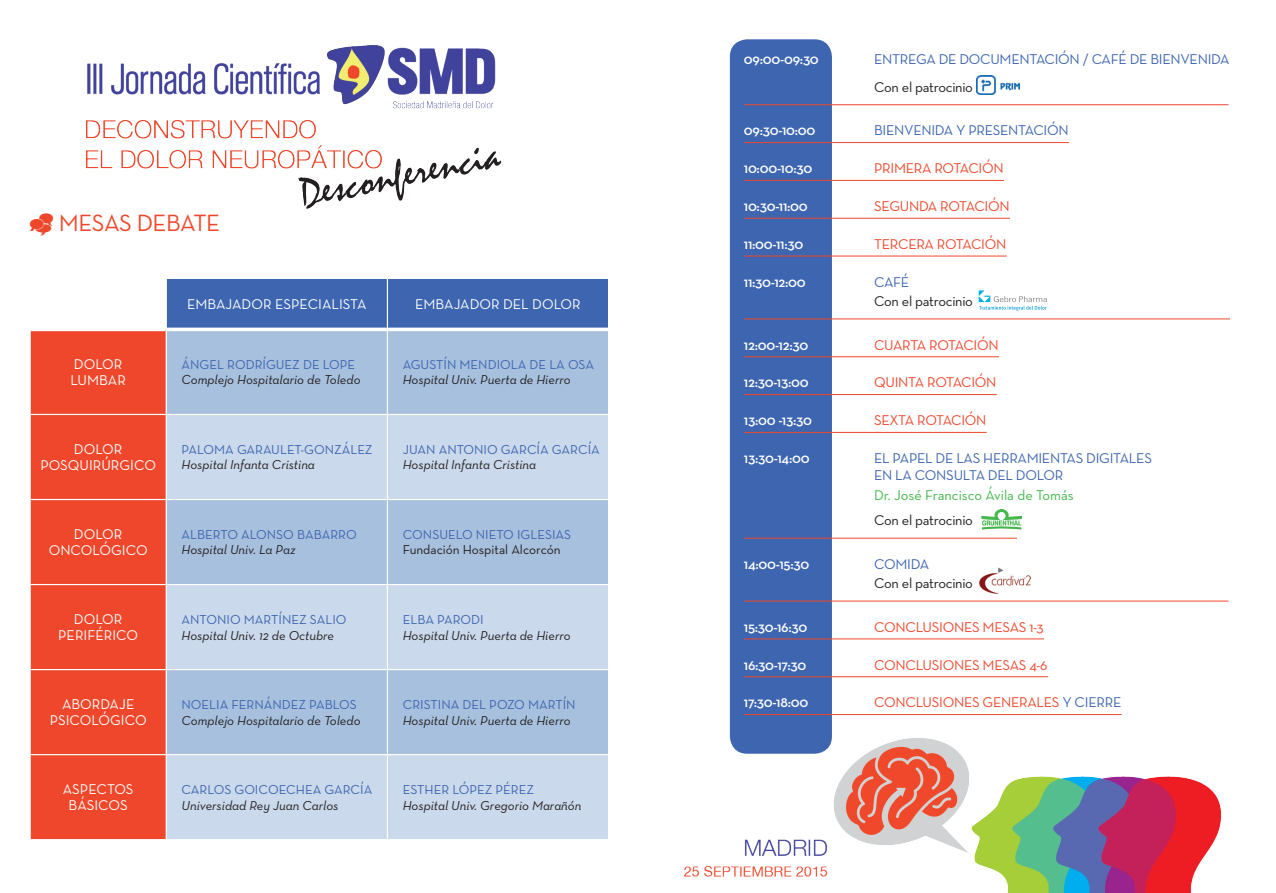
<style>
.page{position:relative;width:1276px;height:893px;background:#fff}
.page>*{position:absolute;margin:0;border:0;box-sizing:border-box;transform-origin:0 0}
.t1{font:24px "Neutra Text";letter-spacing:-.02em;color:#ef472b}
.t2{font:600 14.4px "Neutra Text";letter-spacing:-.02em;color:#fff}
.t3{font:14.4px "Neutra Text";letter-spacing:-.02em;color:#ef472b}
.t4{font:14.4px/16.5px "Neutra Text";color:#fff;text-align:center}
.t5{font:14.4px "Neutra Text";letter-spacing:-.02em;color:#3d65b0}
.t6{font:14.4px "Neutra Text";letter-spacing:-.02em;color:#231f20}
.t7{font:14.4px "Neutra Text";color:#44b74b}
.t8{font:italic 13.2px "Neutra Text";color:#231f20}
.t9{font:13.2px "Neutra Text";color:#3d65b0}
.t10{font:13.2px "Neutra Text";color:#231f20}
.s1{color:#3d65b0}
</style>
<div class="page">
<div style="left:167px;top:279px;width:441px;height:49px;background:#3d65b0"></div>
<div style="left:31px;top:331px;width:135px;height:508px;background:#ef472b"></div>
<div style="left:167px;top:331px;width:441px;height:83px;background:#a7c0de"></div>
<svg style="left:167px;top:415px;width:441px;height:424px;background:#bccfe5"></svg>
<hr style="left:30px;top:414px;width:136px;height:1px;background:#fff">
<hr style="left:30px;top:499px;width:136px;height:1px;background:#fff">
<hr style="left:166px;top:499px;width:221px;height:1px;background:#fff">
<hr style="left:387px;top:499px;width:222px;height:1px;background:#fff">
<hr style="left:30px;top:584px;width:136px;height:1px;background:#fff">
<hr style="left:166px;top:584px;width:221px;height:1px;background:#fff">
<hr style="left:387px;top:584px;width:222px;height:1px;background:#fff">
<hr style="left:30px;top:669px;width:136px;height:1px;background:#fff">
<hr style="left:166px;top:669px;width:221px;height:1px;background:#fff">
<hr style="left:387px;top:669px;width:222px;height:1px;background:#fff">
<hr style="left:30px;top:754px;width:136px;height:1px;background:#fff">
<hr style="left:166px;top:754px;width:221px;height:1px;background:#fff">
<hr style="left:387px;top:279px;width:1px;height:50px;background:#fff">
<hr style="left:387px;top:329px;width:1px;height:85px;background:#fff">
<hr style="left:387px;top:415px;width:1px;height:84px;background:#fff">
<hr style="left:387px;top:500px;width:1px;height:84px;background:#fff">
<hr style="left:387px;top:585px;width:1px;height:84px;background:#fff">
<hr style="left:387px;top:670px;width:1px;height:84px;background:#fff">
<div style="left:730px;top:39px;width:102px;height:715px;background:#3d65b0;border-radius:17px"></div>
<hr style="left:744px;top:104px;width:484px;height:1px;background:#ef472b">
<hr style="left:744px;top:142px;width:325px;height:1px;background:#ef472b">
<hr style="left:744px;top:180px;width:260px;height:1px;background:#ef472b">
<hr style="left:744px;top:218px;width:266px;height:1px;background:#ef472b">
<hr style="left:744px;top:256px;width:262px;height:1px;background:#ef472b">
<hr style="left:744px;top:319px;width:486px;height:1px;background:#ef472b">
<hr style="left:744px;top:356px;width:255px;height:1px;background:#ef472b">
<hr style="left:744px;top:394px;width:252px;height:1px;background:#ef472b">
<hr style="left:744px;top:432px;width:242px;height:1px;background:#ef472b">
<hr style="left:744px;top:538px;width:273px;height:1px;background:#ef472b">
<hr style="left:744px;top:601px;width:484px;height:1px;background:#ef472b">
<hr style="left:744px;top:639px;width:300px;height:1px;background:#ef472b">
<hr style="left:744px;top:676px;width:304px;height:1px;background:#ef472b">
<svg style="left:981px;top:509px;width:40px;height:20px"></svg>
<img style="left:359px;top:702px;width:862px;height:191px">
<img style="left:86px;top:45px;width:416px;height:164px">
<img style="left:976px;top:75px;width:43px;height:20px">
<svg style="left:978px;top:290px;width:69px;height:21px"></svg>
<img style="left:979px;top:568px;width:51px;height:26px">
<p class="t1" style="left:59px;top:208px;width:163px">MESAS DEBATE</p>
<p class="t4" style="left:187px;top:296px;width:181px">EMBAJADOR ESPECIALISTA</p>
<p class="t4" style="left:415px;top:296px;width:167px">EMBAJADOR DEL DOLOR</p>
<p class="t4" style="left:70px;top:355px;width:57px;text-align:left">DOLOR<br>LUMBAR</p>
<p class="t9" style="left:182px;top:356px;width:175px">ÁNGEL RODRÍGUEZ DE LOPE</p>
<p class="t8" style="left:182px;top:372px;width:180px">Complejo Hospitalario de Toledo</p>
<p class="t4" style="left:40px;top:440px;width:117px">DOLOR<br>POSQUIRÚRGICO</p>
<p class="t9" style="left:182px;top:441px;width:192px">PALOMA GARAULET-GONZÁLEZ</p>
<p class="t8" style="left:182px;top:457px;width:135px">Hospital Infanta Cristina</p>
<p class="t4" style="left:49px;top:525px;width:100px">DOLOR<br>ONCOLÓGICO</p>
<p class="t9" style="left:182px;top:526px;width:177px">ALBERTO ALONSO BABARRO</p>
<p class="t8" style="left:182px;top:542px;width:116px">Hospital Univ. La Paz</p>
<p class="t4" style="left:58px;top:610px;width:81px">DOLOR<br>PERIFÉRICO</p>
<p class="t9" style="left:182px;top:611px;width:166px">ANTONIO MARTÍNEZ SALIO</p>
<p class="t8" style="left:182px;top:627px;width:154px">Hospital Univ. 12 de Octubre</p>
<p class="t4" style="left:50px;top:695px;width:98px">ABORDAJE<br>PSICOLÓGICO</p>
<p class="t9" style="left:182px;top:696px;width:177px">NOELIA FERNÁNDEZ PABLOS</p>
<p class="t8" style="left:182px;top:712px;width:180px">Complejo Hospitalario de Toledo</p>
<p class="t4" style="left:63px;top:780px;width:72px">ASPECTOS<br>BÁSICOS</p>
<p class="t9" style="left:182px;top:781px;width:192px">CARLOS GOICOECHEA GARCÍA</p>
<p class="t8" style="left:182px;top:797px;width:158px">Universidad Rey Juan Carlos</p>
<p class="t9" style="left:403px;top:356px;width:193px">AGUSTÍN MENDIOLA DE LA OSA</p>
<p class="t8" style="left:403px;top:372px;width:169px">Hospital Univ. Puerta de Hierro</p>
<p class="t9" style="left:403px;top:441px;width:199px">JUAN ANTONIO GARCÍA GARCÍA</p>
<p class="t8" style="left:403px;top:457px;width:135px">Hospital Infanta Cristina</p>
<p class="t9" style="left:403px;top:526px;width:170px">CONSUELO NIETO IGLESIAS</p>
<p class="t10" style="left:403px;top:542px;width:159px">Fundación Hospital Alcorcón</p>
<p class="t9" style="left:403px;top:611px;width:82px">ELBA PARODI</p>
<p class="t8" style="left:403px;top:627px;width:169px">Hospital Univ. Puerta de Hierro</p>
<p class="t9" style="left:403px;top:696px;width:174px">CRISTINA DEL POZO MARTÍN</p>
<p class="t8" style="left:403px;top:712px;width:169px">Hospital Univ. Puerta de Hierro</p>
<p class="t9" style="left:403px;top:781px;width:133px">ESTHER LÓPEZ PÉREZ</p>
<p class="t8" style="left:403px;top:797px;width:180px">Hospital Univ. Gregorio Marañón</p>
<p class="t2" style="left:744px;top:50px;width:76px">09:00-09:30</p>
<p class="t5" style="left:874px;top:50px;width:357px">ENTREGA DE DOCUMENTACIÓN / CAFÉ DE BIENVENIDA</p>
<p class="t6" style="left:874px;top:78px;width:100px">Con el patrocinio</p>
<p class="t2" style="left:744px;top:122px;width:73px">09:30-10:00</p>
<p class="t5" style="left:874px;top:122px;width:196px">BIENVENIDA Y PRESENTACIÓN</p>
<p class="t2" style="left:744px;top:160px;width:70px">10:00-10:30</p>
<p class="t3" style="left:874px;top:160px;width:131px">PRIMERA ROTACIÓN</p>
<p class="t2" style="left:744px;top:197px;width:65px">10:30-11:00</p>
<p class="t3" style="left:874px;top:197px;width:137px">SEGUNDA ROTACIÓN</p>
<p class="t2" style="left:744px;top:235px;width:61px">11:00-11:30</p>
<p class="t3" style="left:874px;top:235px;width:134px">TERCERA ROTACIÓN</p>
<p class="t2" style="left:744px;top:273px;width:63px">11:30-12:00</p>
<p class="t5" style="left:874px;top:273px;width:37px">CAFÉ</p>
<p class="t6" style="left:874px;top:292px;width:100px">Con el patrocinio</p>
<p class="t2" style="left:744px;top:336px;width:66px">12:00-12:30</p>
<p class="t3" style="left:874px;top:336px;width:126px">CUARTA ROTACIÓN</p>
<p class="t2" style="left:744px;top:374px;width:66px">12:30-13:00</p>
<p class="t3" style="left:874px;top:374px;width:124px">QUINTA ROTACIÓN</p>
<p class="t2" style="left:744px;top:412px;width:70px">13:00 -13:30</p>
<p class="t3" style="left:874px;top:412px;width:114px">SEXTA ROTACIÓN</p>
<p class="t2" style="left:744px;top:449px;width:67px">13:30-14:00</p>
<p class="t5" style="left:874px;top:449px;width:279px">EL PAPEL DE LAS HERRAMIENTAS DIGITALES</p>
<p class="t5" style="left:874px;top:466px;width:191px">EN LA CONSULTA DEL DOLOR</p>
<p class="t7" style="left:874px;top:486px;width:201px">Dr. José Francisco Ávila de Tomás</p>
<p class="t6" style="left:874px;top:511px;width:100px">Con el patrocinio</p>
<p class="t2" style="left:744px;top:555px;width:67px">14:00-15:30</p>
<p class="t5" style="left:874px;top:555px;width:57px">COMIDA</p>
<p class="t6" style="left:874px;top:574px;width:100px">Con el patrocinio</p>
<p class="t2" style="left:744px;top:618px;width:65px">15:30-16:30</p>
<p class="t3" style="left:874px;top:618px;width:171px">CONCLUSIONES MESAS 1-3</p>
<p class="t2" style="left:744px;top:656px;width:64px">16:30-17:30</p>
<p class="t3" style="left:874px;top:656px;width:175px">CONCLUSIONES MESAS 4-6</p>
<p class="t2" style="left:744px;top:694px;width:66px">17:30-18:00</p>
<p class="t3" style="left:874px;top:694px;width:249px">CONCLUSIONES GENERALES <span class="s1">Y CIERRE</span></p>
</div>
